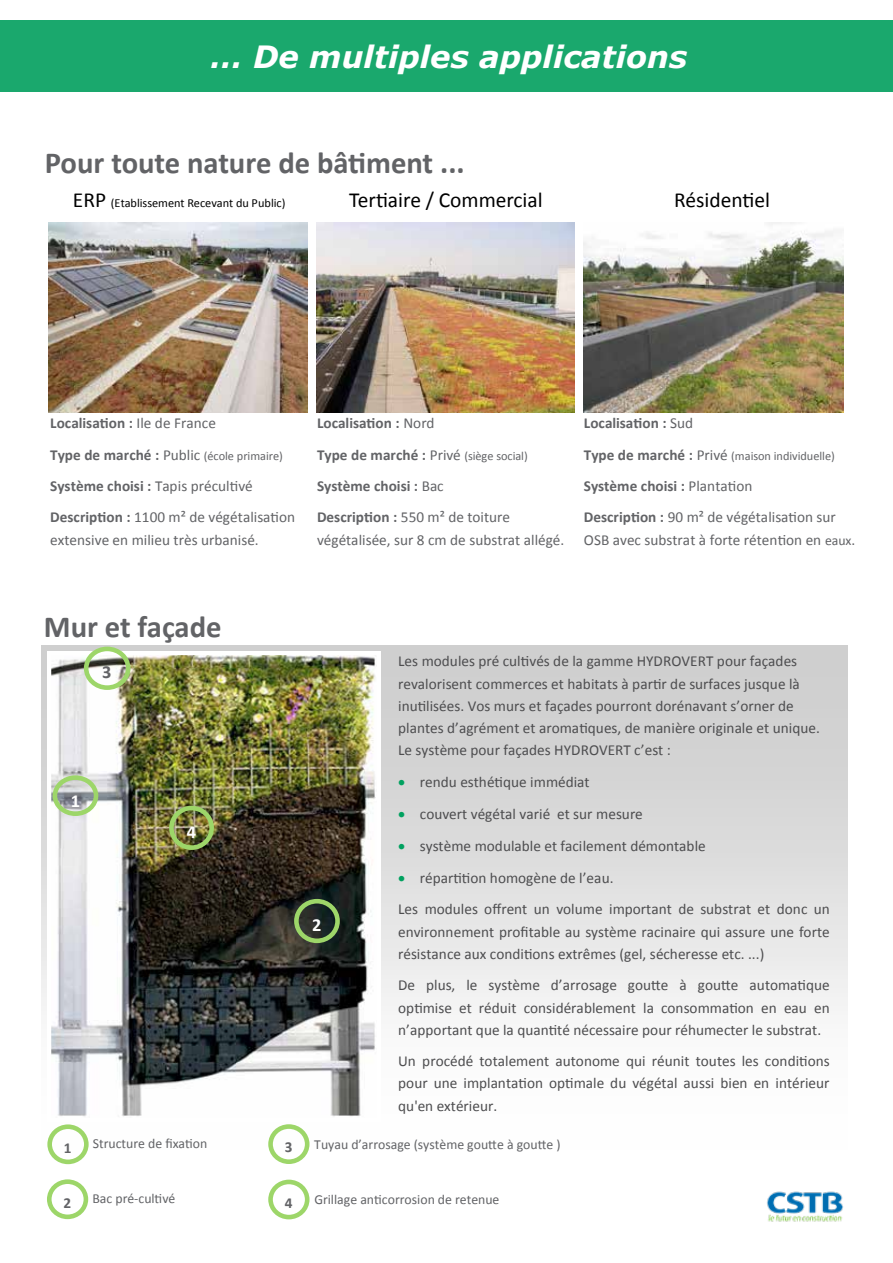
<style>
.page{position:relative;width:893px;height:1263px;background:#fff}
.page>*{position:absolute;margin:0;border:0;box-sizing:border-box;transform-origin:0 0}
.t1{font:700 30.6px "Calibri";color:#626366}
.t2{font:italic 700 30.6px "Verdana";color:#fff}
.t3{font:21.45px "Calibri";color:#000}
.t4{font:700 18.3px "Calibri";color:#fff}
.t5{font:700 18.3px "Calibri";color:#626366}
.t6{font:15.3px/22.2px "Calibri";color:#4d4d4f}
.t7{font:15.3px/31.3px "Calibri";color:#626366}
.t8{font:700 15.3px/31.3px "Calibri";color:#626366}
.t9{font:13.8px "Calibri";color:#626366}
.t10{font:12.3px "Calibri";letter-spacing:-.005em;color:#626366}
.t11{font:12.3px "Calibri";letter-spacing:-.005em;color:#000}
.s1{font-size:21.45px}
.s2{font-weight:400}
.s3{font-weight:700;font-size:15.3px}
.s4{font-size:15.3px}
.s5{font-weight:700}
.s6{font-weight:400;font-size:12.3px}
.s7{font-size:13.8px}
.s8{color:#00a15f}
</style>
<div class="page">
<div style="left:0;top:21px;width:893px;height:71px;background:#1aa86d"></div>
<img style="left:583px;top:222px;width:261px;height:190px">
<img style="left:317px;top:222px;width:258px;height:190px">
<div style="left:42px;top:645px;width:805px;height:574px;background:linear-gradient(to bottom,#cacaca,#fff)"></div>
<img style="left:48px;top:652px;width:332px;height:469px">
<svg style="left:53px;top:775px;width:45px;height:41px;background:#b4c6a8"></svg>
<svg style="left:294px;top:899px;width:46px;height:44px;background:#455a3a"></svg>
<svg style="left:84px;top:647px;width:46px;height:43px"></svg>
<svg style="left:268px;top:1179px;width:41px;height:40px"></svg>
<svg style="left:47px;top:1179px;width:41px;height:40px"></svg>
<svg style="left:268px;top:1124px;width:41px;height:40px"></svg>
<img style="left:169px;top:806px;width:45px;height:44px">
<svg style="left:47px;top:1124px;width:42px;height:40px"></svg>
<img style="left:49px;top:222px;width:259px;height:190px">
<img style="left:760px;top:1188px;width:87px;height:34px">
<h1 class="t2" style="left:210px;top:35px;width:478px">… De multiples applications</h1>
<h1 class="t1" style="left:45px;top:143px;width:421px">Pour toute nature de bâtiment ...</h1>
<p class="t11" style="left:73px;top:195px;width:214px"><span class="s1">ERP</span> (Etablissement Recevant du Public)</p>
<h2 class="t3" style="left:349px;top:186px;width:195px">Tertiaire / Commercial</h2>
<h2 class="t3" style="left:674px;top:186px;width:97px">Résidentiel</h2>
<p class="t8" style="left:50px;top:407px;width:167px">Localisation : <span class="s2">Ile de France</span></p>
<p class="t10" style="left:50px;top:448px;width:234px"><span class="s3">Type de marché :</span> <span class="s4">Public</span> (école primaire)</p>
<p class="t7" style="left:50px;top:470px;width:246px"><span class="s5">Système choisi :</span> Tapis précultivé<br><span class="s5">Description :</span> 1100 m² de végétalisation</p>
<p class="t7" style="left:50px;top:524px;width:210px">extensive en milieu très urbanisé.</p>
<p class="t8" style="left:317px;top:407px;width:212px">Localisation : <span class="s2">Nord<br></span>Type de marché : <span class="s2">Privé</span> <span class="s6">(siège social)<br></span>Système choisi : <span class="s2">Bac<br></span>Description : <span class="s2">550 m² de toiture</span></p>
<p class="t7" style="left:317px;top:524px;width:249px">végétalisée, sur 8 cm de substrat allégé.</p>
<p class="t8" style="left:584px;top:407px;width:111px">Localisation : <span class="s2">Sud</span></p>
<p class="t10" style="left:584px;top:448px;width:252px"><span class="s3">Type de marché :</span> <span class="s4">Privé</span> (maison individuelle)</p>
<p class="t7" style="left:584px;top:470px;width:253px"><span class="s5">Système choisi :</span> Plantation<br><span class="s5">Description :</span> 90 m² de végétalisation sur</p>
<p class="t7" style="left:584px;top:524px;width:273px">OSB avec substrat à forte rétention en <span class="s7">eaux</span>.</p>
<h1 class="t1" style="left:44px;top:607px;width:179px">Mur et façade</h1>
<p class="t5" style="left:102px;top:661px;width:11px">3</p>
<p class="t4" style="left:71px;top:789px;width:11px">1</p>
<p class="t4" style="left:187px;top:820px;width:11px">4</p>
<p class="t4" style="left:312px;top:913px;width:11px">2</p>
<p class="t6" style="left:398px;top:650px;width:423px">Les modules pré cultivés de la gamme HYDROVERT pour façades revalorisent commerces et habitats à partir de surfaces jusque là inutilisées. Vos murs et façades pourront dorénavant s’orner de plantes d’agrément et aromatiques, de manière originale et unique.<br>Le système pour façades HYDROVERT c’est :</p>
<p class="t6" style="left:398px;top:771px;width:193px"><span class="s8">•</span> rendu esthétique immédiat</p>
<p class="t6" style="left:398px;top:803px;width:246px"><span class="s8">•</span> couvert végétal varié et sur mesure</p>
<p class="t6" style="left:398px;top:835px;width:309px"><span class="s8">•</span> système modulable et facilement démontable</p>
<p class="t6" style="left:398px;top:862px;width:433px;line-height:31.3px"><span class="s8">•</span> répartition homogène de l’eau.<br>Les modules offrent un volume important de substrat et donc un</p>
<p class="t6" style="left:398px;top:920px;width:433px">environnement profitable au système racinaire qui assure une forte résistance aux conditions extrêmes (gel, sécheresse etc. ...)</p>
<p class="t6" style="left:398px;top:974px;width:433px;text-align:justify">De plus, le système d’arrosage goutte à goutte automatique optimise et réduit considérablement la consommation en eau en n’apportant que la quantité nécessaire pour réhumecter le substrat.</p>
<p class="t6" style="left:398px;top:1050px;width:433px;text-align:justify">Un procédé totalement autonome qui réunit toutes les conditions pour une implantation optimale du végétal aussi bien en intérieur qu'en extérieur.</p>
<p class="t8" style="left:64px;top:1132px;width:9px">1</p>
<p class="t9" style="left:93px;top:1135px;width:116px">Structure de fixation</p>
<p class="t9" style="left:314px;top:1135px;width:248px">Tuyau d’arrosage (système goutte à goutte )</p>
<p class="t8" style="left:285px;top:1132px;width:9px">3</p>
<p class="t9" style="left:92px;top:1190px;width:85px">Bac pré-cultivé</p>
<p class="t8" style="left:64px;top:1187px;width:9px">2</p>
<p class="t8" style="left:285px;top:1187px;width:9px">4</p>
<p class="t9" style="left:314px;top:1190px;width:187px">Grillage anticorrosion de retenue</p>
</div>
